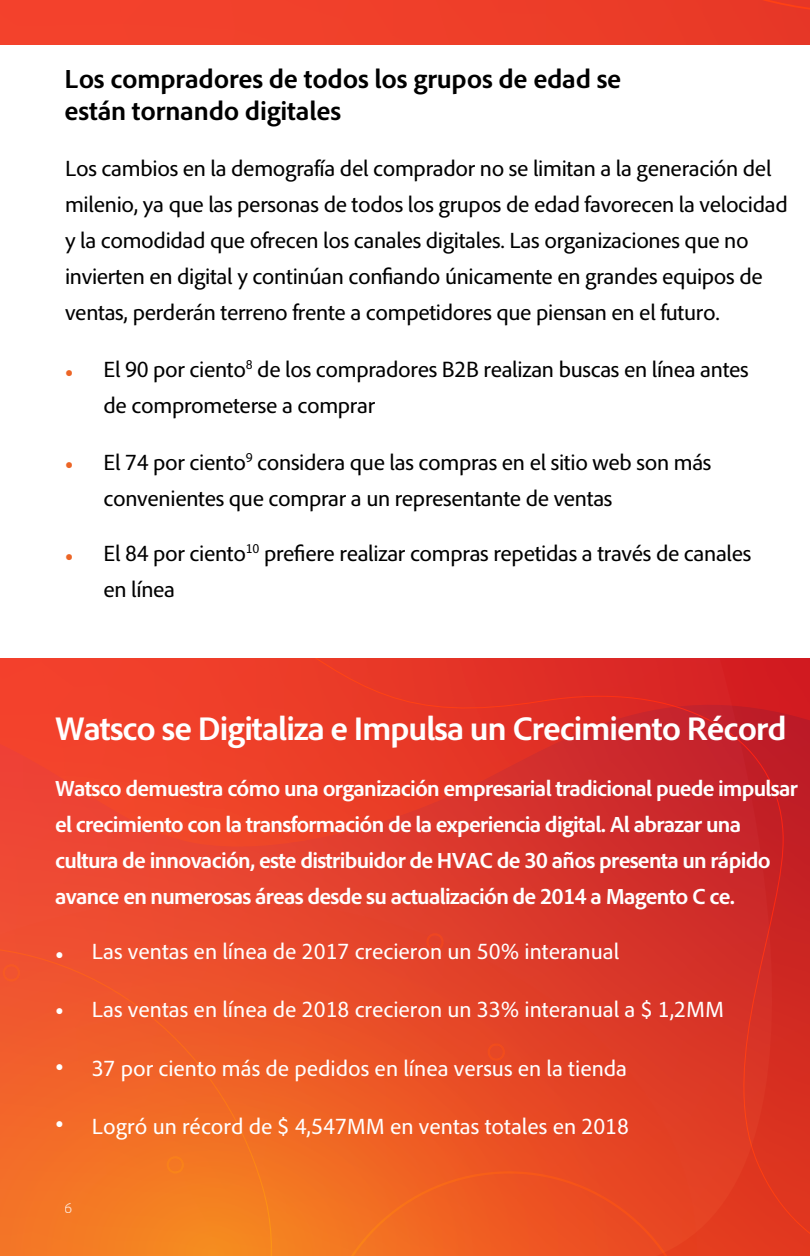
<style>
.page{position:relative;width:810px;height:1256px;background:#fff}
.page>*{position:absolute;margin:0;border:0;box-sizing:border-box;transform-origin:0 0}
.t1{font:700 33.75px "Adobe Clean";letter-spacing:-.03em;color:#fff}
.t2{font:700 27px/32.4px "Adobe Clean";letter-spacing:-.01em;color:#000}
.t3{font:22.5px/36px "Adobe Clean";letter-spacing:-.015em;color:#000}
.t4{font:700 22.5px/36px "Adobe Clean";letter-spacing:-.035em;color:#fff}
.t5{font:22.5px "Adobe Clean";color:#fff}
.t6{font:22.5px "Minion Pro";color:#fff}
.t7{font:22.5px "Minion Pro";color:#ec6526}
.t8{font:300 15.75px "Adobe Clean";color:#fff}
</style>
<div class="page">
<div style="left:0;top:0;width:810px;height:45px;background:#ef3f2a"></div>
<div style="left:0;top:846px;width:264px;height:69px;background:#ec4933"></div>
<svg style="left:0;top:659px;width:264px;height:187px;background:#ef422c"></svg>
<svg style="left:264px;top:659px;width:546px;height:597px;background:#dc3727"></svg>
<svg style="left:0;top:915px;width:356px;height:341px;background:#f06328"></svg>
<svg style="left:319px;top:1171px;width:380px;height:85px;background:#ed5922"></svg>
<svg style="left:488px;top:1043px;width:17px;height:17px"></svg>
<svg style="left:426px;top:933px;width:18px;height:17px"></svg>
<svg style="left:167px;top:1156px;width:17px;height:17px"></svg>
<svg style="left:3px;top:964px;width:17px;height:17px"></svg>
<p class="t2" style="left:65px;top:62px;width:558px">Los compradores de todos los grupos de edad se están tornando digitales</p>
<p class="t3" style="left:65px;top:150px;width:724px">Los cambios en la demografía del comprador no se limitan a la generación del milenio, ya que las personas de todos los grupos de edad favorecen la velocidad y la comodidad que ofrecen los canales digitales. Las organizaciones que no invierten en digital y continúan confiando únicamente en grandes equipos de ventas, perderán terreno frente a competidores que piensan en el futuro.</p>
<p class="t3" style="left:104px;top:350px;width:647px">El 90 por ciento<sup>8</sup> de los compradores B2B realizan buscas en línea antes de comprometerse a comprar</p>
<p class="t3" style="left:104px;top:443px;width:609px">El 74 por ciento<sup>9</sup> considera que las compras en el sitio web son más convenientes que comprar a un representante de ventas</p>
<p class="t3" style="left:104px;top:534px;width:649px">El 84 por ciento<sup>10</sup> prefiere realizar compras repetidas a través de canales en línea</p>
<p class="t7" style="left:65px;top:355px;width:10px">•</p>
<p class="t7" style="left:65px;top:447px;width:10px">•</p>
<p class="t7" style="left:65px;top:540px;width:10px">•</p>
<h1 class="t1" style="left:55px;top:706px;width:733px">Watsco se Digitaliza e Impulsa un Crecimiento Récord</h1>
<p class="t4" style="left:55px;top:769px;width:745px">Watsco demuestra cómo una organización empresarial tradicional puede impulsar el crecimiento con la transformación de la experiencia digital. Al abrazar una cultura de innovación, este distribuidor de HVAC de 30 años presenta un rápido avance en numerosas áreas desde su actualización de 2014 a Magento C ce.</p>
<p class="t5" style="left:92px;top:936px;width:529px">Las ventas en línea de 2017 crecieron un 50% interanual</p>
<p class="t6" style="left:55px;top:937px;width:10px">•</p>
<p class="t6" style="left:55px;top:994px;width:10px">•</p>
<p class="t6" style="left:55px;top:1050px;width:10px">•</p>
<p class="t6" style="left:55px;top:1106px;width:10px">•</p>
<p class="t5" style="left:92px;top:995px;width:634px">Las ventas en línea de 2018 crecieron un 33% interanual a $ 1,2MM</p>
<p class="t5" style="left:92px;top:1053px;width:537px">37 por ciento más de pedidos en línea versus en la tienda</p>
<p class="t5" style="left:92px;top:1112px;width:539px">Logró un récord de $ 4,547MM en ventas totales en 2018</p>
<p class="t8" style="left:65px;top:1199px;width:10px">6</p>
</div>
